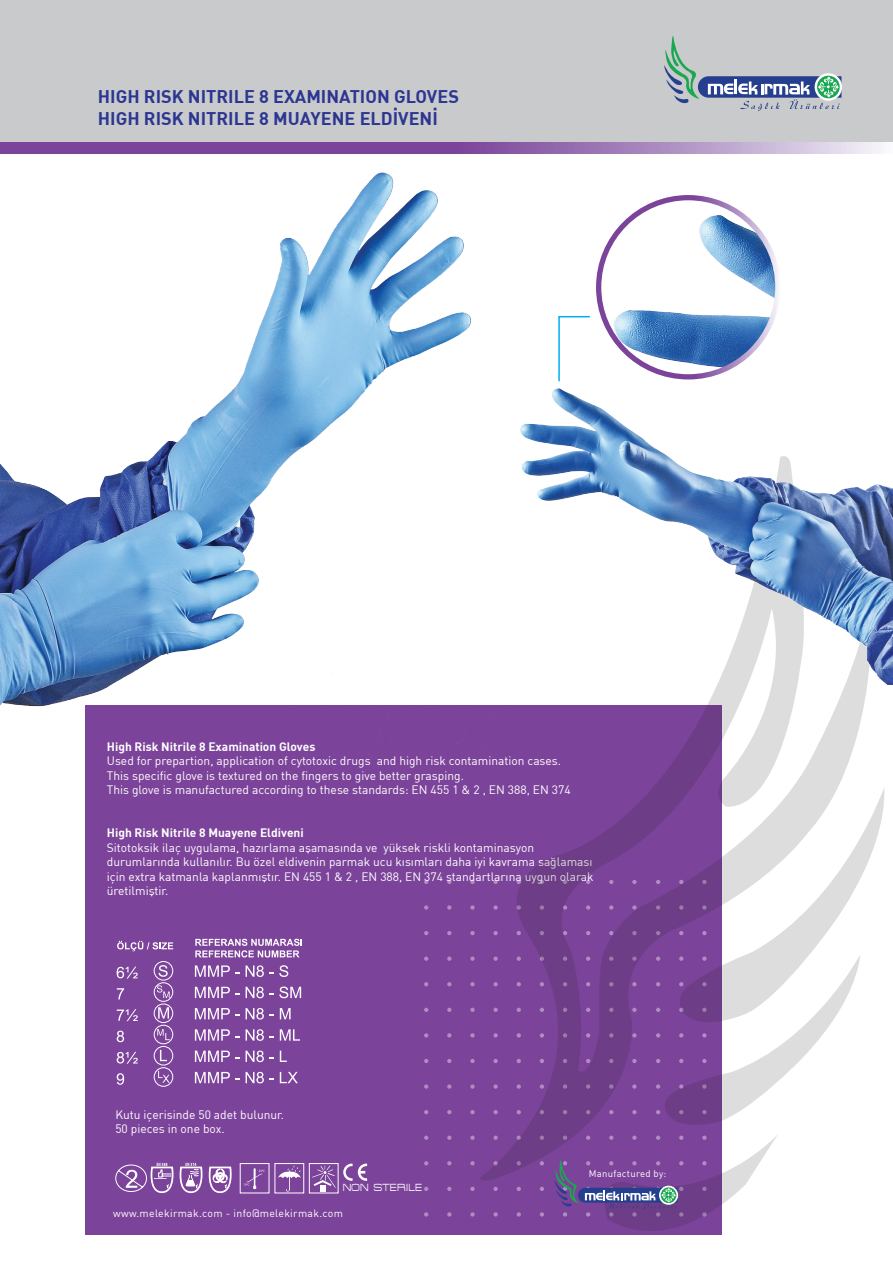
<style>
.page{position:relative;width:893px;height:1263px;background:#fff}
.page>*{position:absolute;margin:0;border:0;box-sizing:border-box;transform-origin:0 0}
.t1{font:700 18px/21.6px "Safa DIN";color:#2c3691}
.t2{font:12px/14.4px "Safa DIN";color:#fff}
.t3{font:700 12px "Safa DIN";color:#fff}
.t4{font:10.5px "Safa DIN";letter-spacing:.03em;color:#fff}
.t5{font:10.5px "Federation";color:#fff;scale:.89 1}
.t6{font:9.6px "Safa DIN";letter-spacing:.03em;color:#fff}
</style>
<div class="page">
<div style="left:85px;top:705px;width:637px;height:529px;background:#7c439a"></div>
<svg style="left:424px;top:880px;width:4px;height:4px"></svg>
<svg style="left:447px;top:880px;width:4px;height:4px"></svg>
<svg style="left:470px;top:880px;width:5px;height:4px"></svg>
<svg style="left:424px;top:905px;width:4px;height:5px"></svg>
<svg style="left:447px;top:905px;width:4px;height:5px"></svg>
<svg style="left:470px;top:905px;width:5px;height:5px"></svg>
<svg style="left:424px;top:931px;width:4px;height:4px"></svg>
<svg style="left:447px;top:931px;width:4px;height:4px"></svg>
<svg style="left:470px;top:931px;width:5px;height:4px"></svg>
<svg style="left:424px;top:956px;width:4px;height:5px"></svg>
<svg style="left:447px;top:956px;width:4px;height:5px"></svg>
<svg style="left:470px;top:956px;width:5px;height:5px"></svg>
<svg style="left:424px;top:982px;width:4px;height:4px"></svg>
<svg style="left:447px;top:982px;width:4px;height:4px"></svg>
<svg style="left:470px;top:982px;width:5px;height:4px"></svg>
<svg style="left:424px;top:1008px;width:4px;height:4px"></svg>
<svg style="left:447px;top:1008px;width:4px;height:4px"></svg>
<svg style="left:470px;top:1008px;width:5px;height:4px"></svg>
<svg style="left:424px;top:1033px;width:4px;height:4px"></svg>
<svg style="left:447px;top:1033px;width:4px;height:4px"></svg>
<svg style="left:470px;top:1033px;width:5px;height:4px"></svg>
<svg style="left:424px;top:1059px;width:4px;height:4px"></svg>
<svg style="left:447px;top:1059px;width:4px;height:4px"></svg>
<svg style="left:470px;top:1059px;width:5px;height:4px"></svg>
<svg style="left:424px;top:1084px;width:4px;height:5px"></svg>
<svg style="left:447px;top:1084px;width:4px;height:5px"></svg>
<svg style="left:470px;top:1084px;width:5px;height:5px"></svg>
<svg style="left:424px;top:1110px;width:4px;height:4px"></svg>
<svg style="left:447px;top:1110px;width:4px;height:4px"></svg>
<svg style="left:470px;top:1110px;width:5px;height:4px"></svg>
<svg style="left:424px;top:1135px;width:4px;height:5px"></svg>
<svg style="left:447px;top:1135px;width:4px;height:5px"></svg>
<svg style="left:470px;top:1135px;width:5px;height:5px"></svg>
<svg style="left:424px;top:1161px;width:4px;height:4px"></svg>
<svg style="left:447px;top:1161px;width:4px;height:4px"></svg>
<svg style="left:470px;top:1161px;width:5px;height:4px"></svg>
<svg style="left:424px;top:1187px;width:4px;height:4px"></svg>
<svg style="left:447px;top:1187px;width:4px;height:4px"></svg>
<svg style="left:470px;top:1187px;width:5px;height:4px"></svg>
<svg style="left:493px;top:1187px;width:5px;height:4px"></svg>
<svg style="left:517px;top:1187px;width:4px;height:4px"></svg>
<svg style="left:540px;top:1187px;width:4px;height:4px"></svg>
<svg style="left:424px;top:1212px;width:4px;height:4px"></svg>
<svg style="left:447px;top:1212px;width:4px;height:4px"></svg>
<svg style="left:470px;top:1212px;width:5px;height:4px"></svg>
<svg style="left:493px;top:1212px;width:5px;height:4px"></svg>
<svg style="left:517px;top:1212px;width:4px;height:4px"></svg>
<svg style="left:540px;top:1212px;width:4px;height:4px"></svg>
<div style="left:154px;top:961px;width:19px;height:19px;border:1px solid #fff;border-radius:50%"></div>
<svg style="left:159px;top:965px;width:9px;height:12px"></svg>
<div style="left:154px;top:1003px;width:19px;height:20px;border:1px solid #fff;border-radius:50%"></div>
<svg style="left:158px;top:1007px;width:11px;height:11px"></svg>
<div style="left:154px;top:982px;width:19px;height:20px;border:1px solid #fff;border-radius:50%"></div>
<svg style="left:157px;top:985px;width:13px;height:13px"></svg>
<div style="left:154px;top:1046px;width:19px;height:19px;border:1px solid #fff;border-radius:50%"></div>
<svg style="left:160px;top:1050px;width:7px;height:11px"></svg>
<div style="left:154px;top:1025px;width:19px;height:19px;border:1px solid #fff;border-radius:50%"></div>
<svg style="left:157px;top:1029px;width:13px;height:11px"></svg>
<div style="left:154px;top:1067px;width:19px;height:20px;border:1px solid #fff;border-radius:50%"></div>
<svg style="left:158px;top:1071px;width:12px;height:12px"></svg>
<svg style="left:117px;top:967px;width:21px;height:11px"></svg>
<svg style="left:117px;top:988px;width:7px;height:11px"></svg>
<svg style="left:117px;top:1009px;width:21px;height:12px"></svg>
<svg style="left:117px;top:1031px;width:7px;height:11px"></svg>
<svg style="left:117px;top:1052px;width:21px;height:12px"></svg>
<svg style="left:117px;top:1073px;width:7px;height:12px"></svg>
<svg style="left:117px;top:941px;width:56px;height:10px"></svg>
<svg style="left:195px;top:965px;width:44px;height:12px"></svg>
<svg style="left:246px;top:965px;width:42px;height:12px"></svg>
<svg style="left:195px;top:987px;width:44px;height:11px"></svg>
<svg style="left:246px;top:986px;width:55px;height:12px"></svg>
<svg style="left:195px;top:1008px;width:44px;height:11px"></svg>
<svg style="left:246px;top:1008px;width:28px;height:11px"></svg>
<svg style="left:280px;top:1008px;width:11px;height:11px"></svg>
<svg style="left:195px;top:1029px;width:44px;height:12px"></svg>
<svg style="left:246px;top:1029px;width:28px;height:12px"></svg>
<svg style="left:280px;top:1029px;width:20px;height:12px"></svg>
<svg style="left:195px;top:1050px;width:44px;height:12px"></svg>
<svg style="left:246px;top:1050px;width:28px;height:12px"></svg>
<svg style="left:280px;top:1050px;width:7px;height:12px"></svg>
<svg style="left:195px;top:1072px;width:44px;height:11px"></svg>
<svg style="left:246px;top:1072px;width:28px;height:11px"></svg>
<svg style="left:280px;top:1072px;width:18px;height:11px"></svg>
<svg style="left:195px;top:939px;width:107px;height:18px"></svg>
<div style="left:274px;top:1163px;width:30px;height:30px;border:1px solid #fff"></div>
<svg style="left:278px;top:1165px;width:23px;height:26px"></svg>
<div style="left:309px;top:1163px;width:30px;height:30px;border:1px solid #fff"></div>
<svg style="left:314px;top:1165px;width:22px;height:26px"></svg>
<div style="left:240px;top:1163px;width:29px;height:30px;border:1px solid #fff"></div>
<svg style="left:243px;top:1168px;width:22px;height:21px"></svg>
<svg style="left:343px;top:1163px;width:24px;height:18px"></svg>
<svg style="left:115px;top:1163px;width:117px;height:30px"></svg>
<div style="left:0;top:0;width:893px;height:142px;background:#c9cacc"></div>
<svg style="left:0;top:142px;width:883px;height:12px;background:#976caf"></svg>
<svg style="left:664px;top:36px;width:177px;height:75px"></svg>
<img style="left:0;top:153px;width:513px;height:590px">
<svg style="left:874px;top:788px;width:11px;height:58px"></svg>
<svg style="left:480px;top:454px;width:394px;height:727px"></svg>
<svg style="left:554px;top:954px;width:314px;height:277px"></svg>
<img style="left:599px;top:204px;width:179px;height:164px">
<div style="left:596px;top:195px;width:184px;height:184px;border:5px solid #fff;border-radius:50%"></div>
<svg style="left:558px;top:316px;width:32px;height:52px"></svg>
<img style="left:496px;top:368px;width:397px;height:316px">
<h1 class="t1" style="left:98px;top:85px;width:363px">HIGH RISK NITRILE 8 EXAMINATION GLOVES<br>HIGH RISK NITRILE 8 MUAYENE ELDİVENİ</h1>
<p class="t3" style="left:107px;top:739px;width:210px">High Risk Nitrile 8 Examination Gloves</p>
<p class="t2" style="left:107px;top:754px;width:465px">Used for prepartion, application of cytotoxic drugs and high risk contamination cases.<br>This specific glove is textured on the fingers to give better grasping.<br>This glove is manufactured according to these standards: EN 455 1 &amp; 2 , EN 388, EN 374</p>
<p class="t3" style="left:107px;top:825px;width:198px">High Risk Nitrile 8 Muayene Eldiveni</p>
<p class="t2" style="left:107px;top:840px;width:488px">Sitotoksik ilaç uygulama, hazırlama aşamasında ve yüksek riskli kontaminasyon durumlarında kullanılır. Bu özel eldivenin parmak ucu kısımları daha iyi kavrama sağlaması için extra katmanla kaplanmıştır. EN 455 1 &amp; 2 , EN 388, EN 374 standartlarına uygun olarak üretilmiştir.</p>
<p class="t2" style="left:115px;top:1107px;width:170px">Kutu içerisinde 50 adet bulunur.<br>50 pieces in one box.</p>
<p class="t5" style="left:343px;top:1182px;width:91px">NON STERILE</p>
<p class="t4" style="left:113px;top:1206px;width:231px">www.melekirmak.com - info@melekirmak.com</p>
<p class="t6" style="left:589px;top:1168px;width:79px">Manufactured by:</p>
</div>
